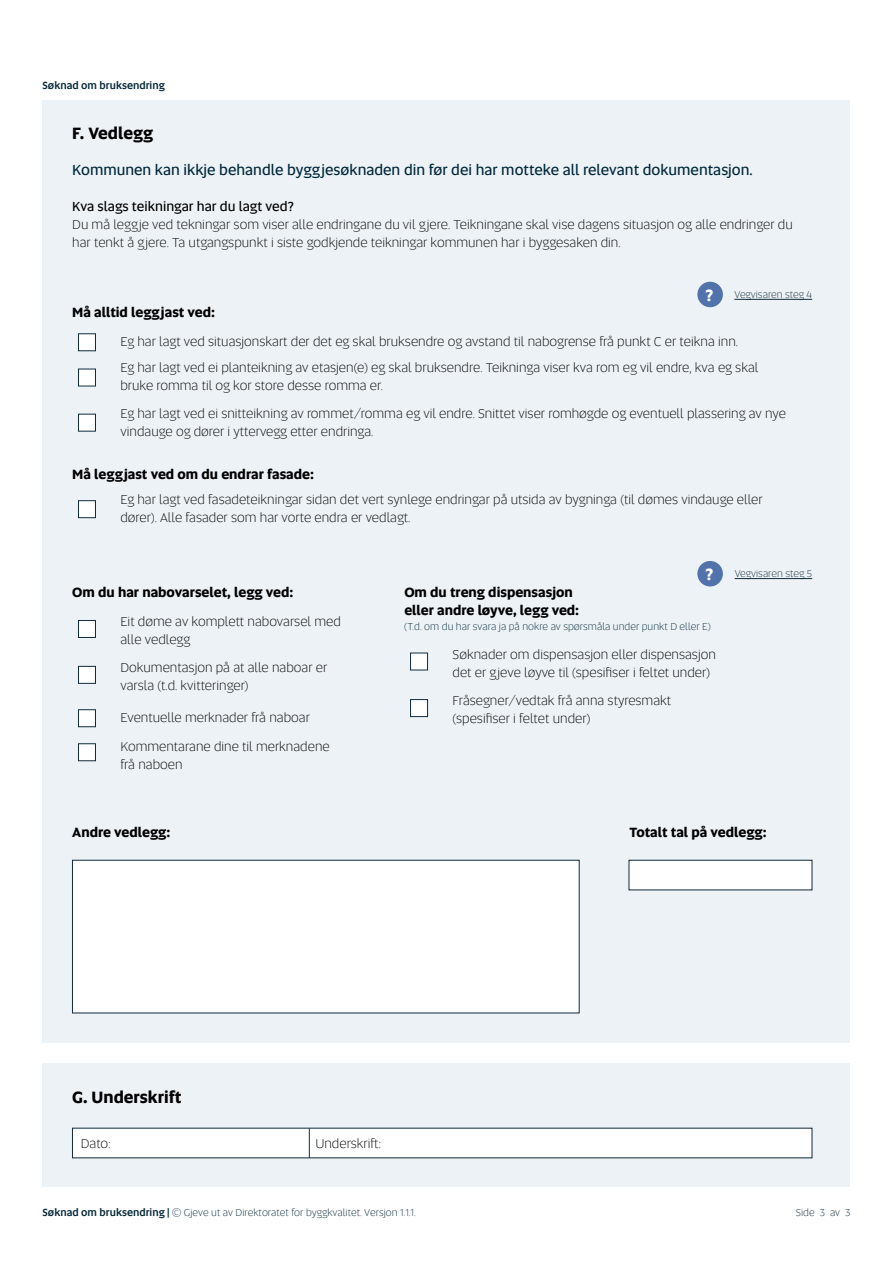
<style>
.page{position:relative;width:893px;height:1263px;background:#fff}
.page>*{position:absolute;margin:0;border:0;box-sizing:border-box;transform-origin:0 0}
.t1{font:700 16.5px "Altis";color:#000}
.t2{font:700 16.5px "Altis";color:#fff}
.Ingress{font:15px "Altis";color:#00283a}
.p_-_infotekst{font:300 13.5px/18px "Altis";color:#000}
.t3{font:700 13.5px "Altis";color:#000}
.t4{font:13.5px "Altis";color:#000}
.t5{font:300 10.5px "Altis";color:#052938}
.t6{font:300 10.5px "Altis";color:#112c3c}
.t7{font:500 10.5px "Altis";color:#052938}
.s1{font-weight:500}
</style>
<div class="page">
<div style="left:43px;top:100px;width:807px;height:181px;background:#edf2f6"></div>
<div style="left:43px;top:260px;width:807px;height:300px;background:#edf2f6"></div>
<div style="left:43px;top:779px;width:807px;height:264px;background:#edf2f6"></div>
<div style="left:43px;top:519px;width:807px;height:260px;background:#edf2f6"></div>
<div style="left:78px;top:334px;width:18px;height:17px;background:#fff;border:1px solid #112c3c"></div>
<div style="left:78px;top:620px;width:18px;height:18px;background:#fff;border:1px solid #112c3c"></div>
<div style="left:78px;top:369px;width:18px;height:17px;background:#fff;border:1px solid #112c3c"></div>
<div style="left:78px;top:666px;width:18px;height:17px;background:#fff;border:1px solid #112c3c"></div>
<div style="left:410px;top:653px;width:18px;height:17px;background:#fff;border:1px solid #112c3c"></div>
<div style="left:410px;top:699px;width:18px;height:18px;background:#fff;border:1px solid #112c3c"></div>
<div style="left:78px;top:414px;width:18px;height:17px;background:#fff;border:1px solid #112c3c"></div>
<div style="left:78px;top:709px;width:18px;height:18px;background:#fff;border:1px solid #112c3c"></div>
<div style="left:78px;top:500px;width:18px;height:18px;background:#fff;border:1px solid #112c3c"></div>
<div style="left:78px;top:743px;width:18px;height:18px;background:#fff;border:1px solid #112c3c"></div>
<div style="left:72px;top:860px;width:507px;height:153px;background:#fff;border:1px solid #112c3c"></div>
<div style="left:43px;top:1063px;width:807px;height:123px;background:#edf2f6"></div>
<div style="left:72px;top:1128px;width:740px;height:30px;background:#fff"></div>
<div style="left:629px;top:860px;width:183px;height:30px;background:#fff;border:1px solid #112c3c"></div>
<hr style="left:309px;top:1128px;width:1px;height:30px;background:#112c3c">
<hr style="left:734px;top:299px;width:78px;height:1px;background:#112c3c">
<hr style="left:735px;top:578px;width:77px;height:1px;background:#112c3c">
<div style="left:697px;top:282px;width:26px;height:25px;background:#5172aa;border-radius:50%"></div>
<div style="left:697px;top:561px;width:26px;height:25px;background:#5172aa;border-radius:50%"></div>
<p class="t7" style="left:43px;top:78px;width:124px">Søknad om bruksendring</p>
<h2 class="t1" style="left:72px;top:121px;width:82px">F. Vedlegg</h2>
<p class="Ingress" style="left:72px;top:159px;width:682px">Kommunen kan ikkje behandle byggjesøknaden din før dei har motteke all relevant dokumentasjon.</p>
<p class="t4" style="left:72px;top:197px;width:223px">Kva slags teikningar har du lagt ved?</p>
<p class="p_-_infotekst" style="left:72px;top:215px;width:722px">Du må leggje ved tekningar som viser alle endringane du vil gjere. Teikningane skal vise dagens situasjon og alle endringer du</p>
<p class="p_-_infotekst" style="left:72px;top:233px;width:550px">har tenkt å gjere. Ta utgangspunkt i siste godkjende teikningar kommunen har i byggesaken din.</p>
<h2 class="t2" style="left:705px;top:283px;width:9px">?</h2>
<p class="t6" style="left:734px;top:288px;width:79px">Vegvisaren steg 4</p>
<h3 class="t3" style="left:72px;top:302px;width:144px">Må alltid leggjast ved:</h3>
<p class="p_-_infotekst" style="left:120px;top:332px;width:619px">Eg har lagt ved situasjonskart der det eg skal bruksendre og avstand til nabogrense frå punkt C er teikna inn.</p>
<p class="p_-_infotekst" style="left:120px;top:358px;width:639px">Eg har lagt ved ei planteikning av etasjen(e) eg skal bruksendre. Teikninga viser kva rom eg vil endre, kva eg skal</p>
<p class="p_-_infotekst" style="left:120px;top:376px;width:264px">bruke romma til og kor store desse romma er.</p>
<p class="p_-_infotekst" style="left:120px;top:404px;width:667px">Eg har lagt ved ei snitteikning av rommet/romma eg vil endre. Snittet viser romhøgde og eventuell plassering av nye</p>
<p class="p_-_infotekst" style="left:120px;top:422px;width:254px">vindauge og dører i yttervegg etter endringa.</p>
<h3 class="t3" style="left:72px;top:464px;width:243px">Må leggjast ved om du endrar fasade:</h3>
<p class="p_-_infotekst" style="left:120px;top:490px;width:644px">Eg har lagt ved fasadeteikningar sidan det vert synlege endringar på utsida av bygninga (til dømes vindauge eller</p>
<p class="p_-_infotekst" style="left:120px;top:508px;width:291px">dører). Alle fasader som har vorte endra er vedlagt.</p>
<h3 class="t3" style="left:72px;top:582px;width:223px">Om du har nabovarselet, legg ved:</h3>
<p class="p_-_infotekst" style="left:120px;top:612px;width:222px">Eit døme av komplett nabovarsel med</p>
<p class="p_-_infotekst" style="left:120px;top:630px;width:71px">alle vedlegg</p>
<p class="p_-_infotekst" style="left:120px;top:658px;width:208px">Dokumentasjon på at alle naboar er</p>
<p class="p_-_infotekst" style="left:120px;top:676px;width:130px">varsla (t.d. kvitteringer)</p>
<p class="p_-_infotekst" style="left:120px;top:708px;width:191px">Eventuelle merknader frå naboar</p>
<p class="p_-_infotekst" style="left:120px;top:737px;width:211px">Kommentarane dine til merknadene</p>
<p class="p_-_infotekst" style="left:120px;top:755px;width:64px">frå naboen</p>
<h2 class="t2" style="left:705px;top:562px;width:9px">?</h2>
<h3 class="t3" style="left:404px;top:582px;width:170px">Om du treng dispensasjon</h3>
<h3 class="t3" style="left:404px;top:600px;width:176px">eller andre løyve, legg ved:</h3>
<p class="t5" style="left:404px;top:619px;width:308px">(T.d. om du har svara ja på nokre av spørsmåla under punkt D eller E)</p>
<p class="p_-_infotekst" style="left:452px;top:645px;width:265px">Søknader om dispensasjon eller dispensasjon det er gjeve løyve til (spesifiser i feltet under)</p>
<p class="p_-_infotekst" style="left:452px;top:691px;width:220px">Fråsegner/vedtak frå anna styresmakt</p>
<p class="p_-_infotekst" style="left:452px;top:709px;width:139px">(spesifiser i feltet under)</p>
<p class="t6" style="left:735px;top:567px;width:79px">Vegvisaren steg 5</p>
<h3 class="t3" style="left:72px;top:822px;width:100px">Andre vedlegg:</h3>
<h3 class="t3" style="left:629px;top:822px;width:139px">Totalt tal på vedlegg:</h3>
<h2 class="t1" style="left:72px;top:1084px;width:111px">G. Underskrift</h2>
<p class="p_-_infotekst" style="left:81px;top:1134px;width:32px">Dato:</p>
<p class="p_-_infotekst" style="left:315px;top:1134px;width:68px">Underskrift:</p>
<p class="t5" style="left:43px;top:1205px;width:375px"><span class="s1">Søknad om bruksendring |</span> © Gjeve ut av Direktoratet for byggkvalitet. Versjon 1.1.1.</p>
<p class="t5" style="left:796px;top:1205px;width:56px">Side 3 av 3</p>
</div>
